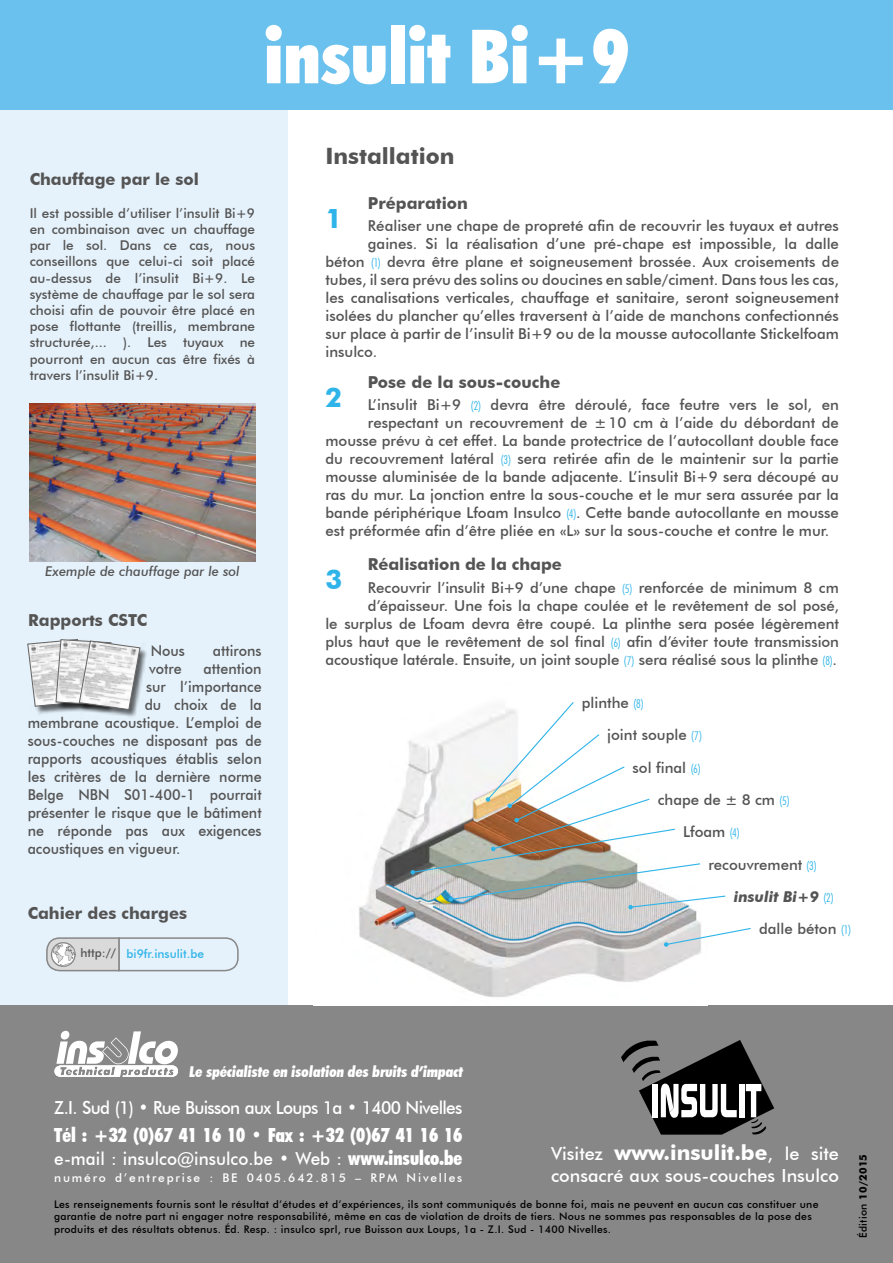
<style>
.page{position:relative;width:893px;height:1263px;background:#fff}
.page>*{position:absolute;margin:0;border:0;box-sizing:border-box;transform-origin:0 0}
.t1{font:900 condensed 75px "Futura BT";color:#fff}
.t2{font:700 27px "Futura BT";color:#2fb4e9}
.Titre_gras{font:700 22.5px "Futura BT";color:#555454}
.t3{font:900 condensed 19.5px "Futura BT";color:#fff;scale:.95 1}
.t4{font:500 18px "Futura BT";color:#fff}
.t5{font:500 18px "Futura BT";letter-spacing:-.04em;color:#fff;scale:.95 1}
.t6{font:500 18px "Futura BT";color:#fff;scale:.95 1}
.t7{font:700 16.5px "Futura BT";color:#555454}
.Titre_gras-2{font:500 15px/18px "Futura BT";color:#555454;text-align:right}
.Titre_gras-3{font:500 15px "Futura BT";color:#555454;scale:.95 1}
.t8{font:900 condensed 15px "Futura BT";color:#fff}
.t9{font:italic 700 15px "Futura BT";color:#555454}
.t10{font:500 13.5px/16.2px "Futura BT";color:#555454;text-align:justify}
.t11{font:italic 500 13.5px "Futura BT";color:#555454}
.t12{font:500 12px "Futura BT";letter-spacing:.15em;color:#fff}
.t13{font:500 12px "Futura BT";color:#2fb4e9}
.t14{font:500 12px "Futura BT";color:#555454}
.t15{font:500 10.5px/12.6px "Futura BT";letter-spacing:.025em;color:#000}
.s1{font-weight:300;font-stretch:condensed;font-size:12px;color:#2fb4e9}
.s2{font-weight:300;font-style:normal;font-stretch:condensed;font-size:12px;color:#2fb4e9}
.s3{font-weight:900;font-stretch:condensed;font-size:19.5px}
.s4{font-weight:700;font-size:21px}
.s5{font-weight:700}
</style>
<div class="page">
<div style="left:0;top:0;width:288px;height:1263px;background:#e5f2fb"></div>
<div style="left:0;top:0;width:893px;height:109px;background:#6bc1ed"></div>
<div style="left:0;top:1005px;width:893px;height:258px;background:#878787"></div>
<img style="left:30px;top:404px;width:225px;height:157px">
<div style="left:28px;top:640px;width:66px;height:75px;background:#000;opacity:.6"></div>
<div style="left:80px;top:641px;width:68px;height:77px;background:#000;opacity:.6"></div>
<svg style="left:28px;top:639px;width:112px;height:71px"></svg>
<img style="left:359px;top:740px;width:342px;height:257px">
<svg style="left:621px;top:1040px;width:153px;height:95px"></svg>
<svg style="left:54px;top:1030px;width:124px;height:47px"></svg>
<svg style="left:46px;top:937px;width:193px;height:35px"></svg>
<svg style="left:664px;top:927px;width:87px;height:20px"></svg>
<svg style="left:410px;top:702px;width:316px;height:207px"></svg>
<p class="t1" style="left:264px;top:11px;width:367px">insulit Bi+9</p>
<p class="t7" style="left:30px;top:169px;width:171px">Chauffage par le sol</p>
<p class="t10" style="left:30px;top:205px;width:227px">Il est possible d’utiliser l’insulit Bi+9 en combinaison avec un chauffage par le sol. Dans ce cas, nous conseillons que celui-ci soit placé au-dessus de l’insulit Bi+9. Le système de chauffage par le sol sera choisi afin de pouvoir être placé en pose flottante (treillis, membrane structurée,... ). Les tuyaux ne pourront en aucun cas être fixés à travers l’insulit Bi+9.</p>
<p class="t11" style="left:45px;top:563px;width:196px">Exemple de chauffage par le sol</p>
<p class="t7" style="left:28px;top:610px;width:121px">Rapports CSTC</p>
<p class="Titre_gras-3" style="left:151px;top:641px;width:38px">Nous</p>
<p class="Titre_gras-3" style="left:213px;top:641px;width:53px">attirons</p>
<p class="Titre_gras-3" style="left:149px;top:659px;width:36px">votre</p>
<p class="Titre_gras-3" style="left:204px;top:659px;width:63px">attention</p>
<p class="Titre_gras-3" style="left:146px;top:677px;width:123px">sur l’importance</p>
<p class="Titre_gras-3" style="left:145px;top:695px;width:125px">du choix de la</p>
<p class="Titre_gras-3" style="left:28px;top:713px;width:248px">membrane acoustique. L’emploi de</p>
<p class="Titre_gras-3" style="left:28px;top:731px;width:248px">sous-couches ne disposant pas de</p>
<p class="Titre_gras-3" style="left:28px;top:749px;width:248px">rapports acoustiques établis selon</p>
<p class="Titre_gras-3" style="left:28px;top:767px;width:248px">les critères de la dernière norme</p>
<p class="Titre_gras-3" style="left:28px;top:785px;width:248px">Belge NBN S01-400-1 pourrait</p>
<p class="Titre_gras-3" style="left:28px;top:803px;width:248px">présenter le risque que le bâtiment</p>
<p class="Titre_gras-3" style="left:28px;top:821px;width:248px">ne réponde pas aux exigences</p>
<p class="Titre_gras-3" style="left:28px;top:839px;width:162px">acoustiques en vigueur.</p>
<p class="t7" style="left:28px;top:903px;width:161px">Cahier des charges</p>
<p class="t14" style="left:80px;top:946px;width:37px">http://</p>
<p class="t13" style="left:127px;top:947px;width:79px">bi9fr.insulit.be</p>
<p class="Titre_gras" style="left:325px;top:142px;width:131px">Installation</p>
<p class="t7" style="left:368px;top:193px;width:101px">Préparation</p>
<p class="Titre_gras-2" style="left:368px;top:217px;width:473px">Réaliser une chape de propreté afin de recouvrir les tuyaux et autres</p>
<p class="Titre_gras-2" style="left:368px;top:235px;width:473px">gaines. Si la réalisation d’une pré-chape est impossible, la dalle</p>
<p class="Titre_gras-2" style="left:325px;top:253px;width:515px">béton <span class="s1">(1)</span> devra être plane et soigneusement brossée. Aux croisements de</p>
<p class="Titre_gras-2" style="left:325px;top:271px;width:515px">tubes, il sera prévu des solins ou doucines en sable/ciment. Dans tous les cas,</p>
<p class="Titre_gras-2" style="left:325px;top:289px;width:515px">les canalisations verticales, chauffage et sanitaire, seront soigneusement</p>
<p class="Titre_gras-2" style="left:325px;top:307px;width:515px">isolées du plancher qu’elles traversent à l’aide de manchons confectionnés</p>
<p class="Titre_gras-2" style="left:325px;top:325px;width:515px">sur place à partir de l’insulit Bi+9 ou de la mousse autocollante Stickelfoam</p>
<p class="Titre_gras-2" style="left:325px;top:343px;width:54px">insulco.</p>
<p class="t7" style="left:368px;top:372px;width:194px">Pose de la sous-couche</p>
<p class="Titre_gras-2" style="left:368px;top:396px;width:473px">L’insulit Bi+9 <span class="s1">(2)</span> devra être déroulé, face feutre vers le sol, en</p>
<p class="Titre_gras-2" style="left:368px;top:414px;width:473px">respectant un recouvrement de ±10 cm à l’aide du débordant de</p>
<p class="Titre_gras-2" style="left:325px;top:432px;width:515px">mousse prévu à cet effet. La bande protectrice de l’autocollant double face</p>
<p class="Titre_gras-2" style="left:325px;top:450px;width:515px">du recouvrement latéral <span class="s1">(3)</span> sera retirée afin de le maintenir sur la partie</p>
<p class="Titre_gras-2" style="left:325px;top:468px;width:515px">mousse aluminisée de la bande adjacente. L’insulit Bi+9 sera découpé au</p>
<p class="Titre_gras-2" style="left:325px;top:486px;width:515px">ras du mur. La jonction entre la sous-couche et le mur sera assurée par la</p>
<p class="Titre_gras-2" style="left:325px;top:504px;width:515px">bande périphérique Lfoam Insulco <span class="s1">(4)</span>. Cette bande autocollante en mousse</p>
<p class="Titre_gras-2" style="left:325px;top:522px;width:506px">est préformée afin d’être pliée en «L» sur la sous-couche et contre le mur.</p>
<p class="t7" style="left:368px;top:554px;width:196px">Réalisation de la chape</p>
<p class="Titre_gras-2" style="left:325px;top:578px;width:515px">Recouvrir l’insulit Bi+9 d’une chape <span class="s1">(5)</span> renforcée de minimum 8 cm d’épaisseur. Une fois la chape coulée et le revêtement de sol posé,<br>le surplus de Lfoam devra être coupé. La plinthe sera posée légèrement plus haut que le revêtement de sol final <span class="s1">(6)</span> afin d’éviter toute transmission acoustique latérale. Ensuite, un joint souple <span class="s1">(7)</span> sera réalisé sous la plinthe <span class="s1">(8)</span>.</p>
<p class="t2" style="left:325px;top:202px;width:18px">1</p>
<p class="t2" style="left:325px;top:381px;width:18px">2</p>
<p class="t2" style="left:325px;top:563px;width:18px">3</p>
<p class="Titre_gras-2" style="left:582px;top:693px;width:63px">plinthe <span class="s1">(8)</span></p>
<p class="Titre_gras-2" style="left:607px;top:726px;width:96px">joint souple <span class="s1">(7)</span></p>
<p class="Titre_gras-2" style="left:632px;top:758px;width:70px">sol final <span class="s1">(6)</span></p>
<p class="Titre_gras-2" style="left:658px;top:790px;width:133px">chape de ± 8 cm <span class="s1">(5)</span></p>
<p class="Titre_gras-2" style="left:683px;top:823px;width:58px">Lfoam <span class="s1">(4)</span></p>
<p class="Titre_gras-2" style="left:708px;top:855px;width:110px">recouvrement <span class="s1">(3)</span></p>
<p class="t9" style="left:734px;top:887px;width:101px">insulit Bi+9 <span class="s2">(2)</span></p>
<p class="Titre_gras-2" style="left:759px;top:920px;width:93px">dalle béton <span class="s1">(1)</span></p>
<p class="t8" style="left:189px;top:1062px;width:277px">Le spécialiste en isolation des bruits d’impact</p>
<p class="t5" style="left:54px;top:1096px;width:431px">Z.I. Sud (1) • Rue Buisson aux Loups 1a • 1400 Nivelles</p>
<p class="t3" style="left:54px;top:1123px;width:431px">Tél : +32 (0)67 41 16 10 • Fax : +32 (0)67 41 16 16</p>
<p class="t6" style="left:54px;top:1147px;width:431px">e-mail : insulco@insulco.be • Web : <span class="s3">www.insulco.be</span></p>
<p class="t4" style="left:551px;top:1143px;width:289px">Visitez <span class="s4">www.insulit.be</span>, le site</p>
<p class="t4" style="left:551px;top:1164px;width:289px">consacré aux sous-couches Insulco</p>
<p class="t15" style="left:54px;top:1197px;width:766px">Les renseignements fournis sont le résultat d’études et d’expériences, ils sont communiqués de bonne foi, mais ne peuvent en aucun cas constituer une garantie de notre part ni engager notre responsabilité, même en cas de violation de droits de tiers. Nous ne sommes pas responsables de la pose des produits et des résultats obtenus. Éd. Resp. : insulco sprl, rue Buisson aux Loups, 1a - Z.I. Sud - 1400 Nivelles.</p>
<p class="t12" style="left:54px;top:1170px;width:410px">numéro d’entreprise : BE 0405.642.815 – RPM Nivelles</p>
<p class="t15" style="left:857px;top:1238px;width:85px;rotate:-90deg">Édition <span class="s5">10/2015</span></p>
</div>
